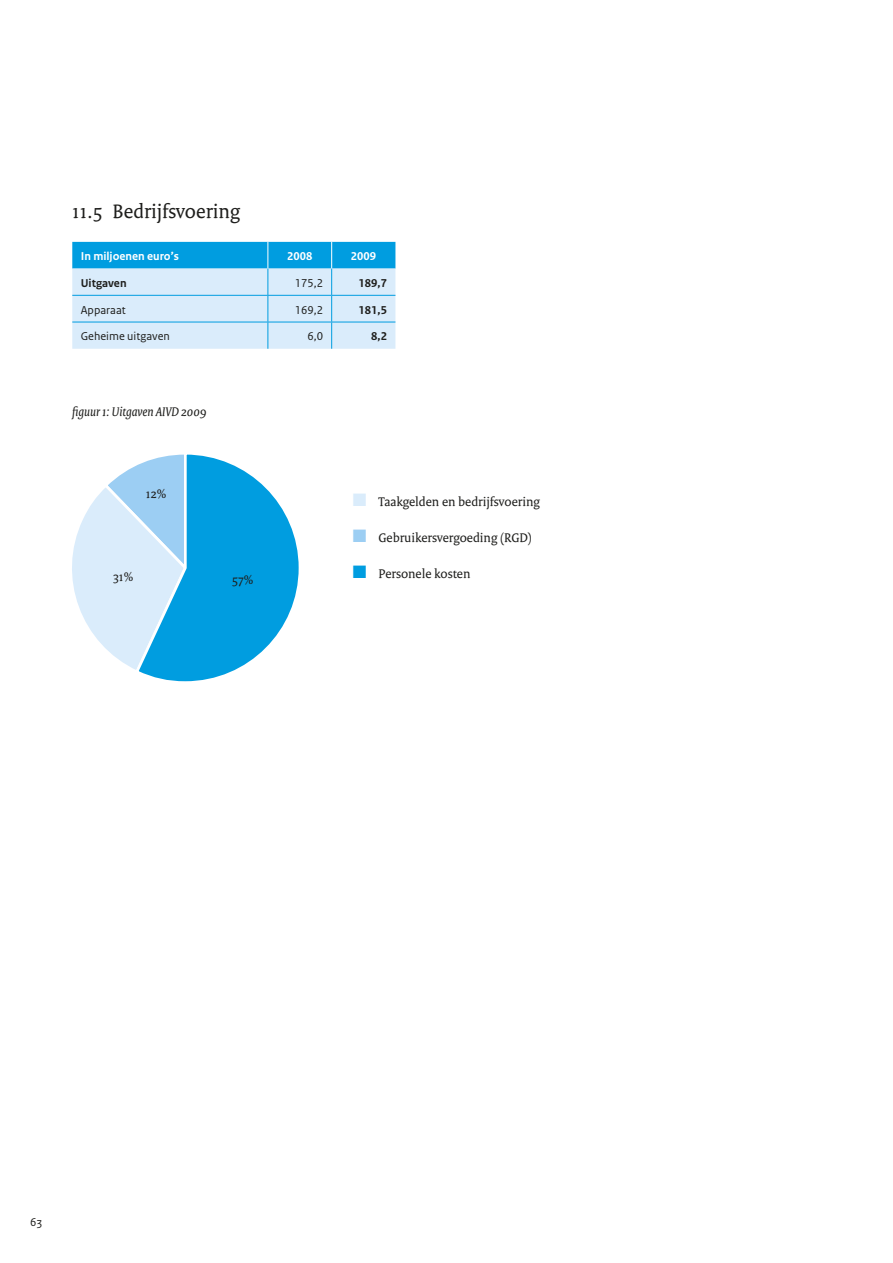
<style>
.page{position:relative;width:893px;height:1263px;background:#fff}
.page>*{position:absolute;margin:0;border:0;box-sizing:border-box;transform-origin:0 0}
.t1{font:21px "Rijksoverheid Serif";color:#1e1e1c}
.t2{font:13.5px "Rijksoverheid Serif";color:#1e1e1c}
.t3{font:italic 13.5px "Rijksoverheid Serif";color:#1e1e1c}
.t4{font:12px "Rijksoverheid Sans Text";color:#1e1e1c}
.t5{font:700 12px "Rijksoverheid Sans Text";color:#fff}
.t6{font:700 12px "Rijksoverheid Sans Text";color:#1e1e1c}
.s1{color:#daecfb}
.s2{color:#9ccef3}
.s3{color:#009de0}
</style>
<div class="page">
<svg style="left:72px;top:242px;width:323px;height:107px;background:#9fd6f3"></svg>
<svg style="left:72px;top:454px;width:227px;height:228px"></svg>
<h1 class="t1" style="left:72px;top:199px;width:169px">11.5 Bedrijfsvoering</h1>
<p class="t5" style="left:81px;top:249px;width:100px">In miljoenen euro’s</p>
<p class="t5" style="left:287px;top:249px;width:27px">2008</p>
<p class="t5" style="left:351px;top:249px;width:27px">2009</p>
<p class="t6" style="left:81px;top:276px;width:47px">Uitgaven</p>
<p class="t4" style="left:295px;top:276px;width:30px">175,2</p>
<p class="t6" style="left:359px;top:276px;width:30px">189,7</p>
<p class="t4" style="left:81px;top:303px;width:47px">Apparaat</p>
<p class="t4" style="left:295px;top:303px;width:30px">169,2</p>
<p class="t6" style="left:359px;top:303px;width:30px">181,5</p>
<p class="t4" style="left:81px;top:329px;width:91px">Geheime uitgaven</p>
<p class="t4" style="left:307px;top:329px;width:17px">6,0</p>
<p class="t6" style="left:371px;top:329px;width:17px">8,2</p>
<p class="t3" style="left:72px;top:403px;width:136px">figuur 1: Uitgaven AIVD 2009</p>
<p class="t2" style="left:146px;top:485px;width:22px">12%</p>
<p class="t2" style="left:113px;top:568px;width:22px">31%</p>
<p class="t2" style="left:232px;top:571px;width:23px">57%</p>
<p class="t2" style="left:353px;top:493px;width:188px"><span class="s1">■</span> Taakgelden en bedrijfsvoering</p>
<p class="t2" style="left:353px;top:529px;width:181px"><span class="s2">■</span> Gebruikersvergoeding (RGD)</p>
<p class="t2" style="left:353px;top:565px;width:119px"><span class="s3">■</span> Personele kosten</p>
<p class="t4" style="left:30px;top:1215px;width:13px">63</p>
</div>
